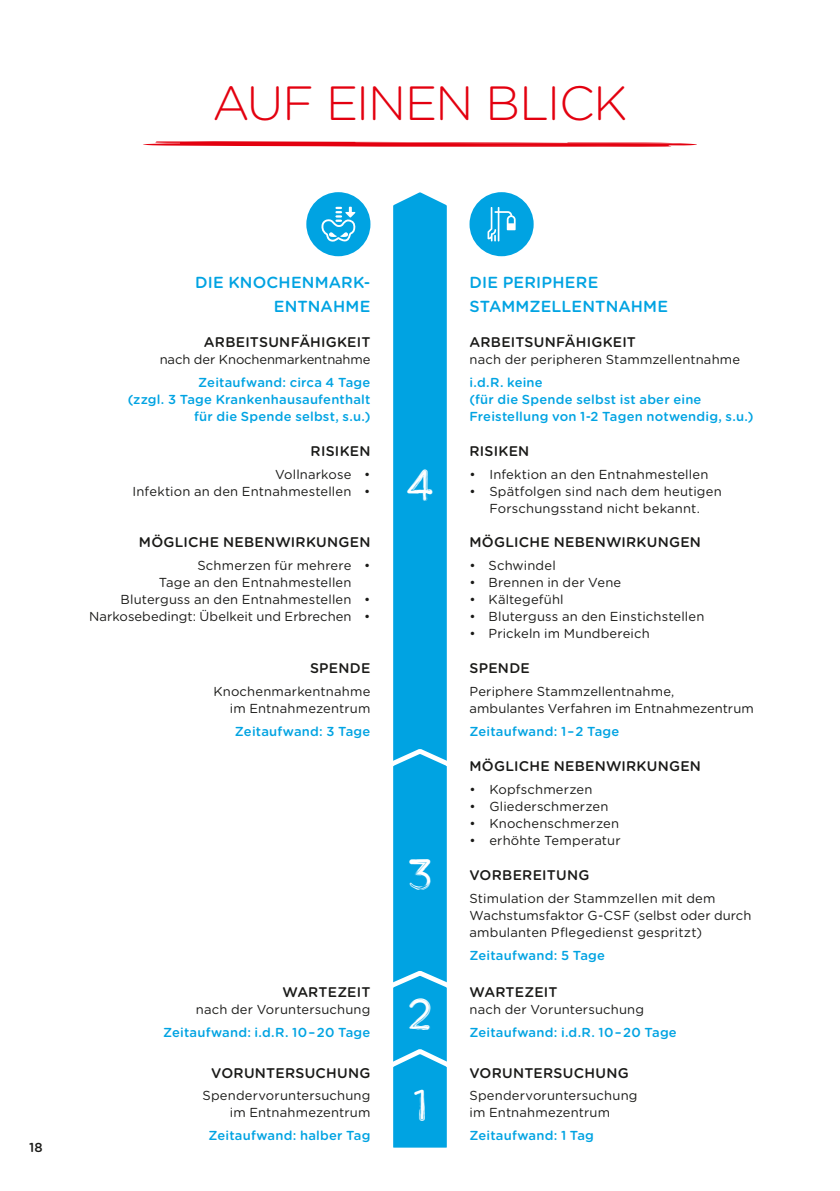
<style>
.page{position:relative;width:840px;height:1191px;background:#fff}
.page>*{position:absolute;margin:0;border:0;box-sizing:border-box;transform-origin:0 0}
.t1{font:300 48px "Gotham Rounded";letter-spacing:-.025em;color:#e3000f}
.t2{font:46px "DKMS Brushed";color:#fff}
.t3{font:500 16px/24px "Gotham Rounded";letter-spacing:.01em;color:#00a3e2}
.t4{font:500 14px "Gotham Rounded";letter-spacing:.015em;color:#1a1a18}
.t5{font:13px/17px "Gotham Rounded";letter-spacing:.015em;color:#1a1a18}
.t6{font:500 13px/17px "Gotham Rounded";letter-spacing:.015em;color:#00a3e2}
.t7{font:13px "Gotham Rounded";letter-spacing:-.01em;color:#1a1a18}
.t8{font:500 13px "Gotham Rounded";color:#1a1a18}
</style>
<div class="page">
<svg style="left:393px;top:192px;width:54px;height:956px;background:#0aa6e3"></svg>
<div style="left:306px;top:192px;width:64px;height:64px;background:#00a3e2;border-radius:50%"></div>
<svg style="left:321px;top:207px;width:34px;height:35px"></svg>
<svg style="left:143px;top:141px;width:554px;height:6px"></svg>
<div style="left:469px;top:192px;width:64px;height:64px;background:#00a3e2;border-radius:50%"></div>
<svg style="left:487px;top:207px;width:28px;height:34px"></svg>
<h1 class="t1" style="left:212px;top:71px;width:417px">AUF EINEN BLICK</h1>
<p class="t8" style="left:29px;top:1138px;width:15px">18</p>
<p class="t3" style="left:195px;top:270px;width:177px;text-align:right">DIE KNOCHENMARK-<br>ENTNAHME</p>
<p class="t4" style="left:204px;top:332px;width:168px">ARBEITSUNFÄHIGKEIT</p>
<p class="t7" style="left:160px;top:351px;width:212px">nach der Knochenmarkentnahme</p>
<p class="t6" style="left:128px;top:373px;width:244px;text-align:right">Zeitaufwand: circa 4 Tage<br>(zzgl. 3 Tage Krankenhausaufenthalt für die Spende selbst, s.u.)</p>
<p class="t4" style="left:310px;top:441px;width:61px">RISIKEN</p>
<p class="t5" style="left:132px;top:465px;width:239px;text-align:right">Vollnarkose •<br>Infektion an den Entnahmestellen •</p>
<p class="t4" style="left:139px;top:532px;width:233px">MÖGLICHE NEBENWIRKUNGEN</p>
<p class="t5" style="left:197px;top:556px;width:174px">Schmerzen für mehrere •</p>
<p class="t5" style="left:158px;top:573px;width:194px">Tage an den Entnahmestellen</p>
<p class="t5" style="left:120px;top:590px;width:251px">Bluterguss an den Entnahmestellen •</p>
<p class="t5" style="left:89px;top:607px;width:283px">Narkosebedingt: Übelkeit und Erbrechen •</p>
<p class="t4" style="left:310px;top:658px;width:62px">SPENDE</p>
<p class="t5" style="left:213px;top:682px;width:158px;text-align:right">Knochenmarkentnahme im Entnahmezentrum</p>
<p class="t6" style="left:235px;top:722px;width:137px">Zeitaufwand: 3 Tage</p>
<p class="t4" style="left:282px;top:982px;width:89px">WARTEZEIT</p>
<p class="t5" style="left:196px;top:1000px;width:176px">nach der Voruntersuchung</p>
<p class="t6" style="left:163px;top:1023px;width:209px">Zeitaufwand: i.d.R. 10 – 20 Tage</p>
<p class="t4" style="left:211px;top:1062px;width:160px">VORUNTERSUCHUNG</p>
<p class="t5" style="left:202px;top:1086px;width:169px;text-align:right">Spendervoruntersuchung im Entnahmezentrum</p>
<p class="t6" style="left:208px;top:1126px;width:163px">Zeitaufwand: halber Tag</p>
<h2 class="t2" style="left:406px;top:451px;width:28px">4</h2>
<h2 class="t2" style="left:408px;top:839px;width:25px">3</h2>
<h2 class="t2" style="left:407px;top:980px;width:26px">2</h2>
<h2 class="t2" style="left:412px;top:1071px;width:16px">1</h2>
<p class="t3" style="left:469px;top:270px;width:200px">DIE PERIPHERE<br>STAMMZELLENTNAHME</p>
<p class="t4" style="left:469px;top:332px;width:168px">ARBEITSUNFÄHIGKEIT</p>
<p class="t5" style="left:469px;top:351px;width:272px">nach der peripheren Stammzellentnahme</p>
<p class="t6" style="left:469px;top:373px;width:285px">i.d.R. keine<br>(für die Spende selbst ist aber eine<br>Freistellung von 1-2 Tagen notwendig, s.u.)</p>
<p class="t4" style="left:469px;top:441px;width:61px">RISIKEN</p>
<p class="t5" style="left:469px;top:465px;width:240px">• Infektion an den Entnahmestellen</p>
<p class="t5" style="left:469px;top:482px;width:253px;text-align:center">• Spätfolgen sind nach dem heutigen<br>Forschungsstand nicht bekannt.</p>
<p class="t4" style="left:469px;top:532px;width:233px">MÖGLICHE NEBENWIRKUNGEN</p>
<p class="t5" style="left:469px;top:556px;width:88px">• Schwindel</p>
<p class="t5" style="left:469px;top:573px;width:153px">• Brennen in der Vene</p>
<p class="t5" style="left:469px;top:590px;width:96px">• Kältegefühl</p>
<p class="t5" style="left:469px;top:607px;width:236px">• Bluterguss an den Einstichstellen</p>
<p class="t5" style="left:469px;top:624px;width:182px">• Prickeln im Mundbereich</p>
<p class="t4" style="left:469px;top:658px;width:62px">SPENDE</p>
<p class="t5" style="left:469px;top:682px;width:285px">Periphere Stammzellentnahme,<br>ambulantes Verfahren im Entnahmezentrum</p>
<p class="t6" style="left:469px;top:722px;width:151px">Zeitaufwand: 1 – 2 Tage</p>
<p class="t4" style="left:469px;top:756px;width:233px">MÖGLICHE NEBENWIRKUNGEN</p>
<p class="t5" style="left:469px;top:780px;width:124px">• Kopfschmerzen</p>
<p class="t5" style="left:469px;top:797px;width:140px">• Gliederschmerzen</p>
<p class="t5" style="left:469px;top:814px;width:151px">• Knochenschmerzen</p>
<p class="t5" style="left:469px;top:831px;width:153px">• erhöhte Temperatur</p>
<p class="t4" style="left:469px;top:865px;width:121px">VORBEREITUNG</p>
<p class="t5" style="left:469px;top:889px;width:283px">Stimulation der Stammzellen mit dem<br>Wachstumsfaktor G-CSF (selbst oder durch ambulanten Pflegedienst gespritzt)</p>
<p class="t6" style="left:469px;top:946px;width:137px">Zeitaufwand: 5 Tage</p>
<p class="t4" style="left:469px;top:982px;width:89px">WARTEZEIT</p>
<p class="t5" style="left:469px;top:1000px;width:176px">nach der Voruntersuchung</p>
<p class="t6" style="left:469px;top:1023px;width:209px">Zeitaufwand: i.d.R. 10 – 20 Tage</p>
<p class="t4" style="left:469px;top:1062px;width:160px">VORUNTERSUCHUNG</p>
<p class="t5" style="left:469px;top:1086px;width:169px">Spendervoruntersuchung im Entnahmezentrum</p>
<p class="t6" style="left:469px;top:1126px;width:126px">Zeitaufwand: 1 Tag</p>
</div>
